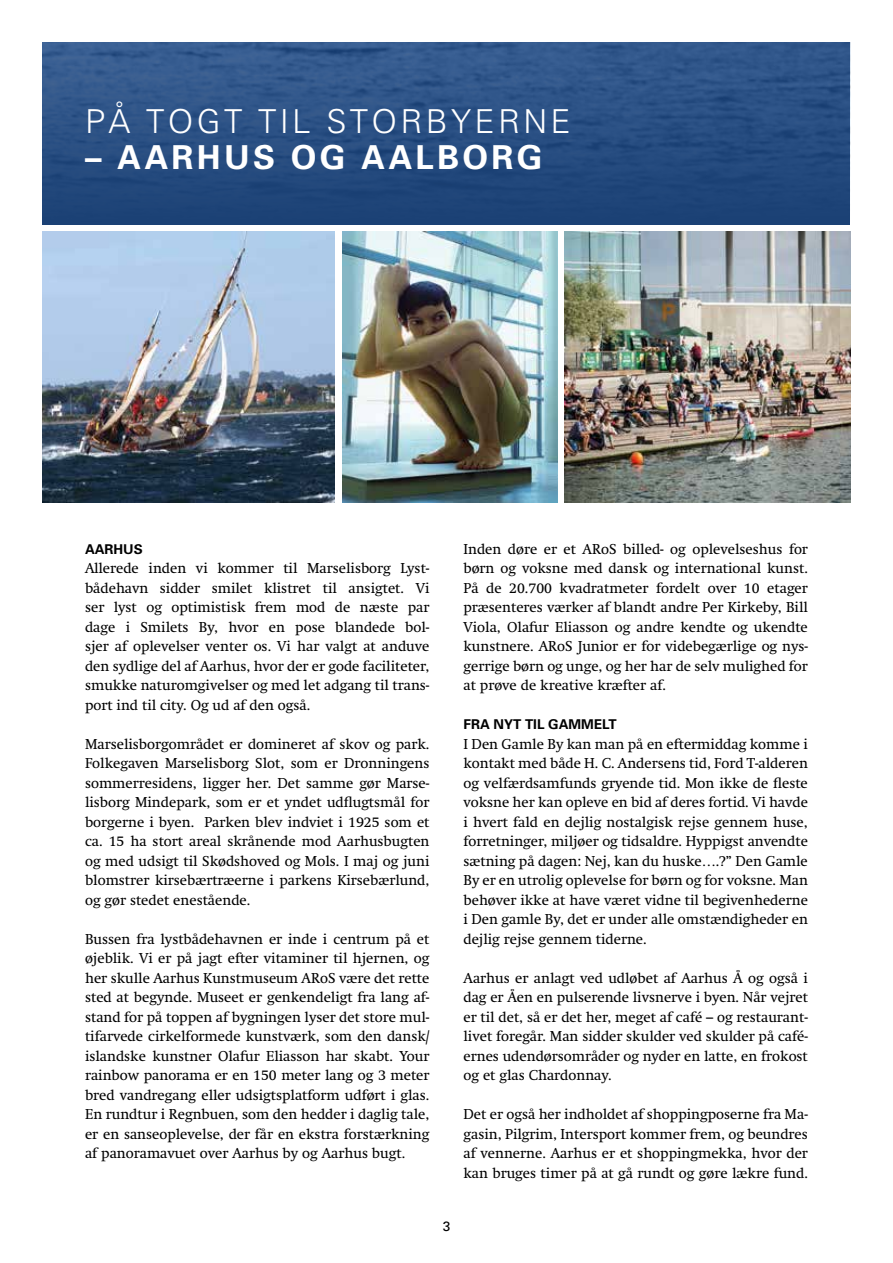
<style>
.page{position:relative;width:893px;height:1263px;background:#fff}
.page>*{position:absolute;margin:0;border:0;box-sizing:border-box;transform-origin:0 0}
.t1{font:300 33px "Univers";letter-spacing:.1em;color:#fff}
.t2{font:700 33px "Univers";letter-spacing:.1em;color:#fff}
.t3{font:14.25px/19.5px "Swift";color:#000;text-align:justify}
.t4{font:700 13.5px "Univers";color:#000}
.t5{font:13.5px "Univers";color:#000}
</style>
<div class="page">
<img style="left:43px;top:43px;width:807px;height:182px">
<img style="left:565px;top:232px;width:285px;height:271px">
<img style="left:43px;top:232px;width:292px;height:271px">
<img style="left:343px;top:232px;width:214px;height:271px">
<h1 class="t1" style="left:85px;top:101px;width:487px">PÅ TOGT TIL STORBYERNE</h1>
<h1 class="t2" style="left:85px;top:136px;width:459px">– AARHUS OG AALBORG</h1>
<p class="t4" style="left:85px;top:540px;width:59px">AARHUS</p>
<p class="t3" style="left:85px;top:559px;width:346px">Allerede inden vi kommer til Marselisborg Lyst&shy;bådehavn sidder smilet klistret til ansigtet. Vi ser lyst og optimistisk frem mod de næste par dage i Smilets By, hvor en pose blandede bol&shy;sjer af oplevelser venter os. Vi har valgt at anduve den sydlige del af Aarhus, hvor der er gode faciliteter, smukke naturomgivelser og med let adgang til trans&shy;port ind til city. Og ud af den også.</p>
<p class="t3" style="left:85px;top:734px;width:346px">Marselisborgområdet er domineret af skov og park.<br>Folkegaven Marselisborg Slot, som er Dronningens sommerresidens, ligger her. Det samme gør Marse&shy;lisborg Mindepark, som er et yndet udflugtsmål for borgerne i byen. Parken blev indviet i 1925 som et ca. 15 ha stort areal skrånende mod Aarhusbugten og med udsigt til Skødshoved og Mols. I maj og juni blomstrer kirsebærtræerne i parkens Kirsebærlund, og gør stedet enestående.</p>
<p class="t3" style="left:85px;top:929px;width:346px">Bussen fra lystbådehavnen er inde i centrum på et øjeblik. Vi er på jagt efter vitaminer til hjernen, og her skulle Aarhus Kunstmuseum ARoS være det rette sted at begynde. Museet er genkendeligt fra lang af&shy;stand for på toppen af bygningen lyser det store mul&shy;tifarvede cirkelformede kunstværk, som den dansk/ islandske kunstner Olafur Eliasson har skabt. Your rainbow panorama er en 150 meter lang og 3 meter bred vandregang eller udsigtsplatform udført i glas.<br>En rundtur i Regnbuen, som den hedder i daglig tale, er en sanseoplevelse, der får en ekstra forstærkning af panoramavuet over Aarhus by og Aarhus bugt.</p>
<p class="t3" style="left:463px;top:539px;width:346px">Inden døre er et ARoS billed- og oplevelseshus for børn og voksne med dansk og international kunst.<br>På de 20.700 kvadratmeter fordelt over 10 etager præsenteres værker af blandt andre Per Kirkeby, Bill Viola, Olafur Eliasson og andre kendte og ukendte kunstnere. ARoS Junior er for videbegærlige og nys&shy;gerrige børn og unge, og her har de selv mulighed for at prøve de kreative kræfter af.</p>
<p class="t4" style="left:463px;top:716px;width:155px">FRA NYT TIL GAMMELT</p>
<p class="t3" style="left:463px;top:734px;width:346px">I Den Gamle By kan man på en eftermiddag komme i kontakt med både H. C. Andersens tid, Ford T-alderen og velfærdsamfunds gryende tid. Mon ikke de fleste voksne her kan opleve en bid af deres fortid. Vi havde i hvert fald en dejlig nostalgisk rejse gennem huse, forretninger, miljøer og tidsaldre. Hyppigst anvendte sætning på dagen: Nej, kan du huske….?” Den Gamle By er en utrolig oplevelse for børn og for voksne. Man behøver ikke at have været vidne til begivenhederne i Den gamle By, det er under alle omstændigheder en dejlig rejse gennem tiderne.</p>
<p class="t3" style="left:463px;top:968px;width:346px">Aarhus er anlagt ved udløbet af Aarhus Å og også i dag er Åen en pulserende livsnerve i byen. Når vejret er til det, så er det her, meget af café – og restaurant&shy;livet foregår. Man sidder skulder ved skulder på café&shy;ernes udendørsområder og nyder en latte, en frokost og et glas Chardonnay.</p>
<p class="t3" style="left:463px;top:1105px;width:346px">Det er også her indholdet af shoppingposerne fra Ma&shy;gasin, Pilgrim, Intersport kommer frem, og beundres af vennerne. Aarhus er et shoppingmekka, hvor der kan bruges timer på at gå rundt og gøre lækre fund.</p>
<p class="t5" style="left:443px;top:1218px;width:9px">3</p>
</div>
